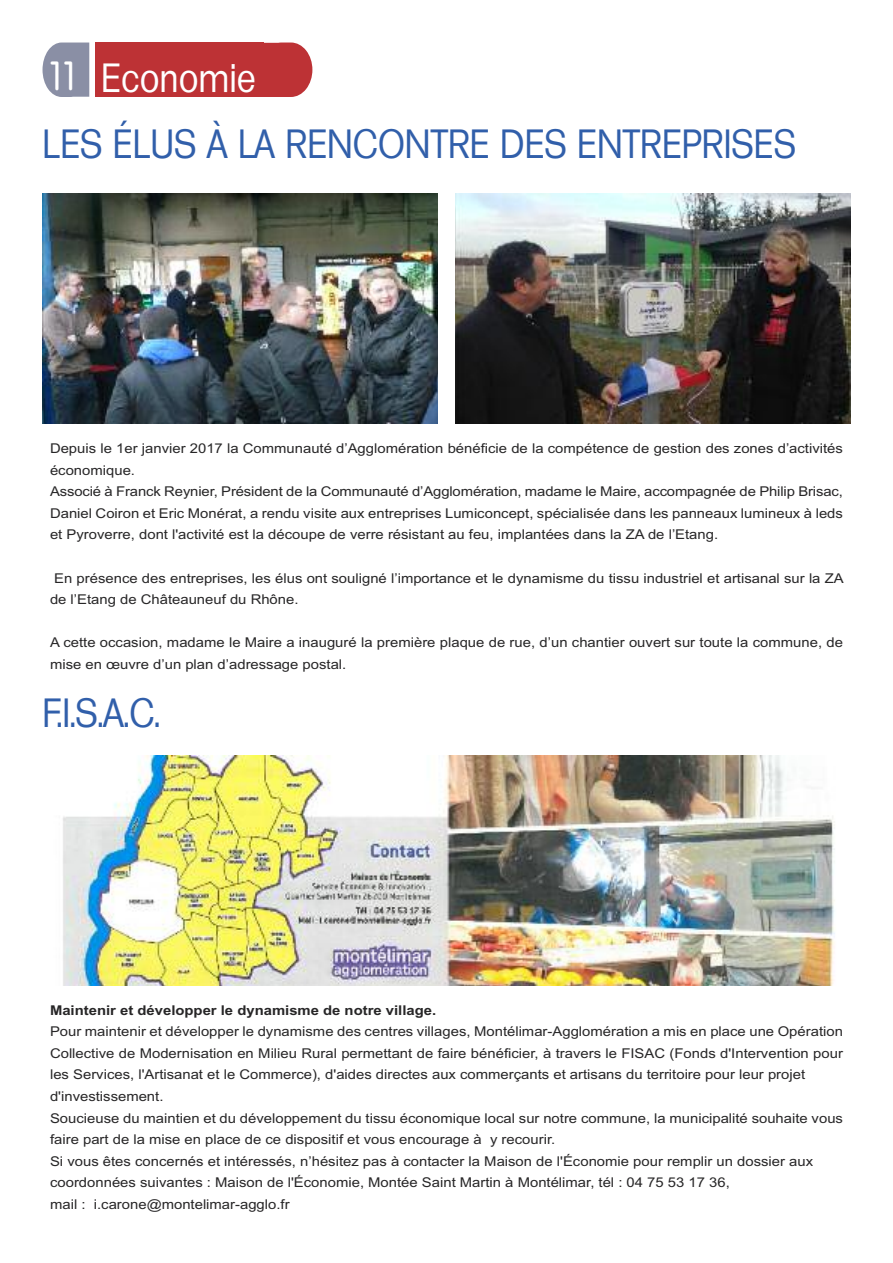
<style>
.page{position:relative;width:893px;height:1263px;background:#fff}
.page>*{position:absolute;margin:0;border:0;box-sizing:border-box;transform-origin:0 0}
.t1{font:39.6px "Adam Becker";color:#315faa;scale:.91 1}
.t2{font:39.6px "Adam Becker";letter-spacing:-.005em;color:#fff;scale:.91 1}
.t3{font:39.6px "Roland Becker";color:#fff;scale:.91 1}
.t4{font:13.5px/21.6px "Arial";color:#272627;scale:1.1 1}
.t5{font:700 13.5px "Arial";color:#272627;scale:1.1 1}
</style>
<div class="page">
<svg style="left:43px;top:43px;width:46px;height:54px;background:#9398ac"></svg>
<img style="left:43px;top:194px;width:395px;height:229px">
<img style="left:455px;top:194px;width:395px;height:229px">
<div style="left:95px;top:43px;width:169px;height:54px;background:#bd3235"></div>
<svg style="left:264px;top:43px;width:48px;height:54px;background:#c24346"></svg>
<img style="left:63px;top:756px;width:772px;height:229px">
<h1 class="t3" style="left:47px;top:53px;width:38px">11</h1>
<h1 class="t1" style="left:43px;top:120px;width:829px">LES ÉLUS À LA RENCONTRE DES ENTREPRISES</h1>
<h1 class="t2" style="left:101px;top:54px;width:172px">Economie</h1>
<p class="t4" style="left:50px;top:437px;width:722px">Depuis le 1er janvier 2017 la Communauté d’Agglomération bénéficie de la compétence de gestion des zones d’activités économique.<br>Associé à Franck Reynier, Président de la Communauté d’Agglomération, madame le Maire, accompagnée de Philip Brisac, Daniel Coiron et Eric Monérat, a rendu visite aux entreprises Lumiconcept, spécialisée dans les panneaux lumineux à leds et Pyroverre, dont l'activité est la découpe de verre résistant au feu, implantées dans la ZA de l’Etang.</p>
<p class="t4" style="left:50px;top:567px;width:723px;text-indent:4px">En présence des entreprises, les élus ont souligné l’importance et le dynamisme du tissu industriel et artisanal sur la ZA de l’Etang de Châteauneuf du Rhône.</p>
<p class="t4" style="left:50px;top:632px;width:722px">A cette occasion, madame le Maire a inauguré la première plaque de rue, d’un chantier ouvert sur toute la commune, de mise en œuvre d’un plan d’adressage postal.</p>
<h1 class="t1" style="left:43px;top:690px;width:131px">F.I.S.A.C.</h1>
<p class="t5" style="left:50px;top:1002px;width:353px">Maintenir et développer le dynamisme de notre village.</p>
<p class="t4" style="left:50px;top:1021px;width:722px">Pour maintenir et développer le dynamisme des centres villages, Montélimar-Agglomération a mis en place une Opération Collective de Modernisation en Milieu Rural permettant de faire bénéficier, à travers le FISAC (Fonds d'Intervention pour les Services, l'Artisanat et le Commerce), d'aides directes aux commerçants et artisans du territoire pour leur projet d'investissement.<br>Soucieuse du maintien et du développement du tissu économique local sur notre commune, la municipalité souhaite vous faire part de la mise en place de ce dispositif et vous encourage à y recourir.<br>Si vous êtes concernés et intéressés, n’hésitez pas à contacter la Maison de l'Économie pour remplir un dossier aux coordonnées suivantes : Maison de l'Économie, Montée Saint Martin à Montélimar, tél : 04 75 53 17 36,<br>mail : i.carone@montelimar-agglo.fr</p>
</div>
